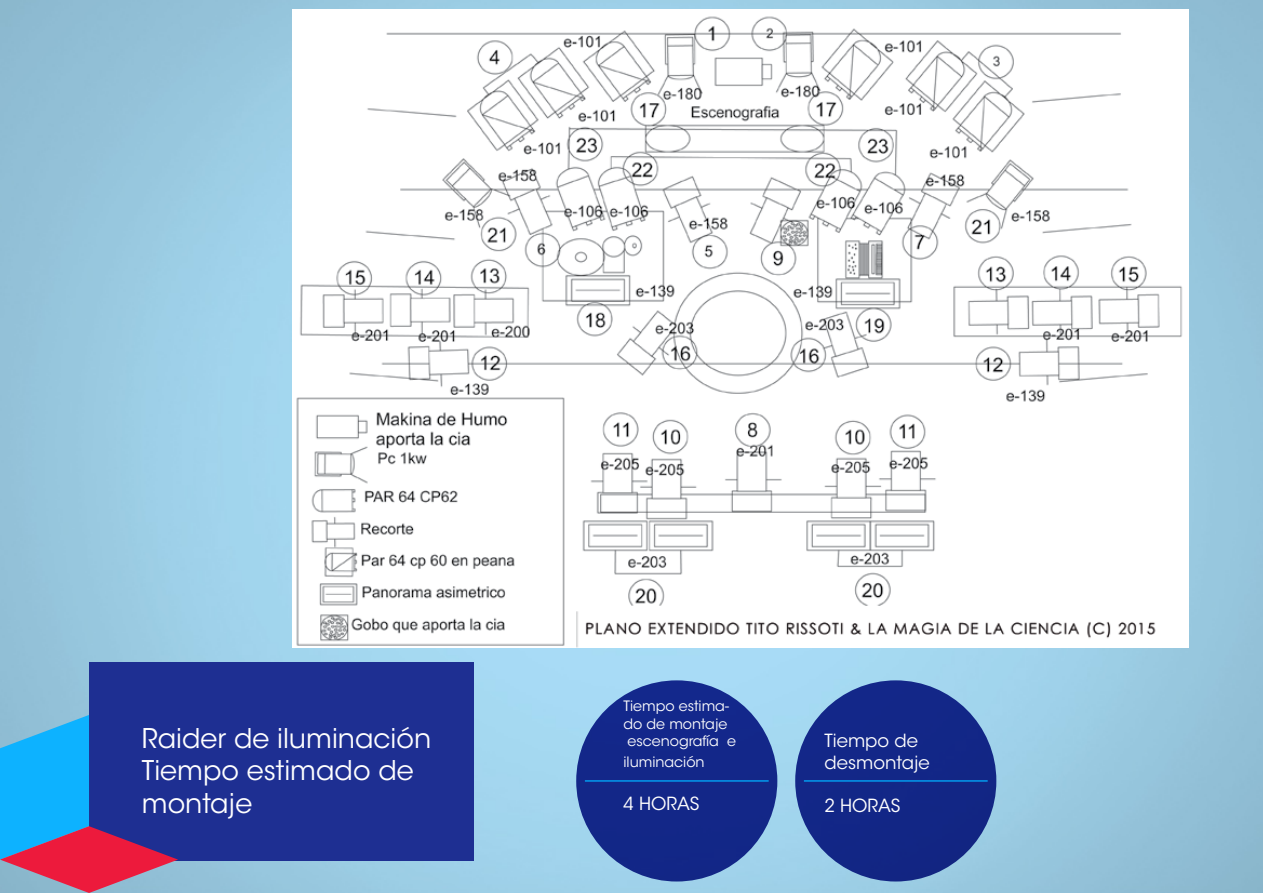
<style>
.page{position:relative;width:1263px;height:893px;background:#fff}
.page>*{position:absolute;margin:0;border:0;box-sizing:border-box;transform-origin:0 0}
.t1{font:27px/32.4px "ITC Avant Garde Std";color:#fff}
.t2{font:18px/21.6px "ITC Avant Garde Std";color:#fff}
.t3{font:14.25px/17.1px "ITC Avant Garde Std";color:#fff}
</style>
<div class="page">
<img style="left:0;top:0;width:1263px;height:893px">
<img style="left:292px;top:10px;width:896px;height:637px">
<div style="left:576px;top:680px;width:201px;height:201px;background:#132789;border-radius:50%"></div>
<hr style="left:585px;top:780px;width:184px;height:2px;background:#00aeff">
<div style="left:795px;top:680px;width:201px;height:201px;background:#122787;border-radius:50%"></div>
<hr style="left:804px;top:780px;width:184px;height:2px;background:#00aeff">
<div style="left:89px;top:662px;width:385px;height:199px;background:#1e2f92"></div>
<svg style="left:0;top:715px;width:178px;height:178px"></svg>
<h1 class="t1" style="left:142px;top:722px;width:291px">Raider de iluminación<br>Tiempo estimado de montaje</h1>
<p class="t3" style="left:623px;top:698px;width:114px">Tiempo estima&shy;do de montaje escenografía e</p>
<p class="t3" style="left:623px;top:754px;width:83px">iluminación</p>
<p class="t2" style="left:623px;top:793px;width:77px">4 HORAS</p>
<p class="t2" style="left:824px;top:730px;width:107px">Tiempo de desmontaje</p>
<p class="t2" style="left:824px;top:795px;width:77px">2 HORAS</p>
</div>
